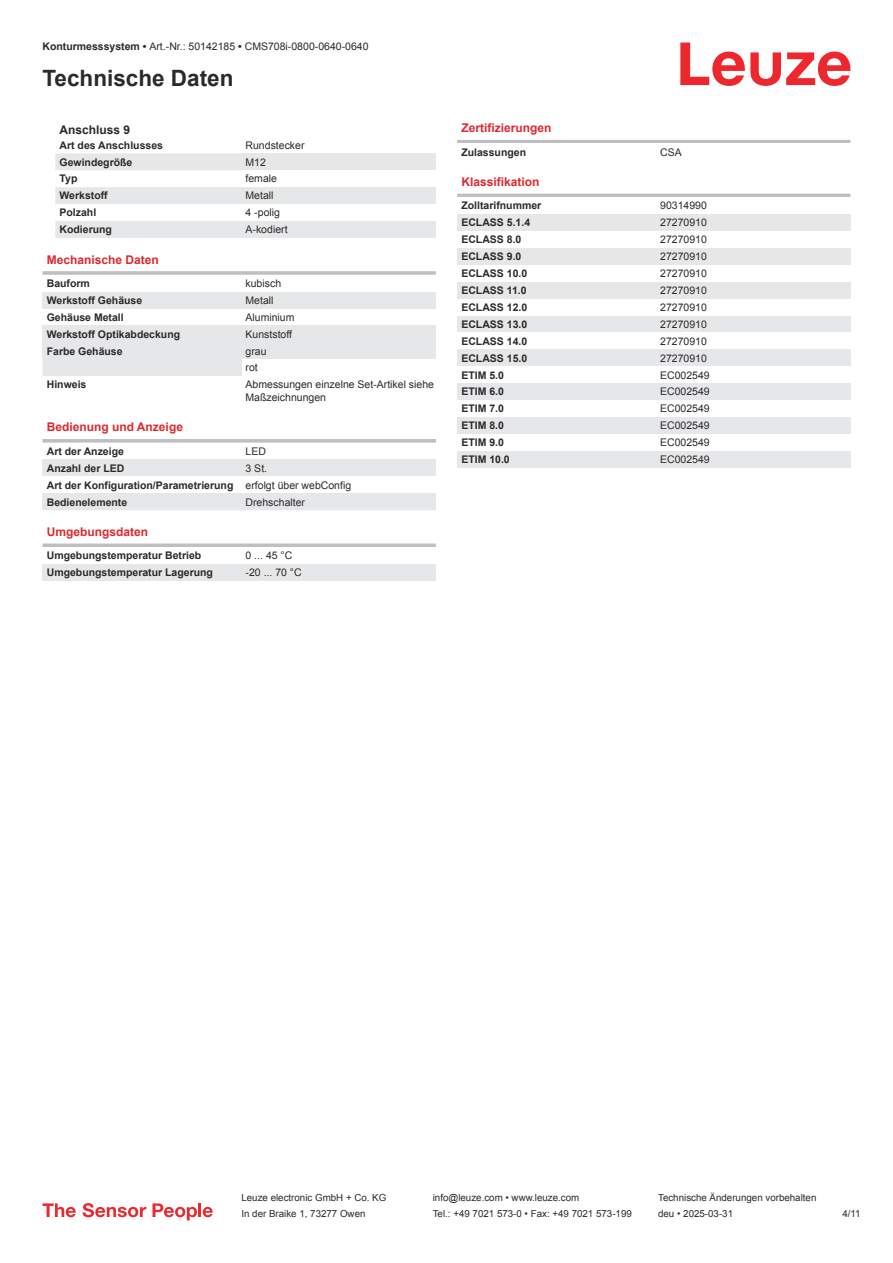
<style>
.page{position:relative;width:893px;height:1263px;background:#fff}
.page>*{position:absolute;margin:0;border:0;box-sizing:border-box;transform-origin:0 0}
.t1{font:700 22.5px "Arial";color:#2b292a}
.t2{font:700 12px "Arial";color:#db2a30}
.t3{font:700 12px "Arial";color:#2b292a}
.t4{font:700 10.5px/17px "Arial";color:#2b292a}
.t5{font:10.5px/17px "Arial";color:#2b292a}
.t6{font:9.75px "Arial";color:#2b292a}
.s1{font-weight:700}
.s2{font-weight:400}
</style>
<div class="page">
<svg style="left:680px;top:43px;width:170px;height:43px"></svg>
<svg style="left:43px;top:153px;width:199px;height:223px;fill:#e6e7e9"></svg>
<div style="left:242px;top:153px;width:194px;height:17px;background:#e6e7e9"></div>
<div style="left:242px;top:187px;width:194px;height:17px;background:#e6e7e9"></div>
<div style="left:242px;top:221px;width:194px;height:17px;background:#e6e7e9"></div>
<div style="left:43px;top:255px;width:393px;height:18px;background:#fff"></div>
<hr style="left:43px;top:271px;width:393px;height:4px;background:#c7c8ca">
<div style="left:43px;top:275px;width:199px;height:17px;background:#fff"></div>
<div style="left:43px;top:292px;width:199px;height:17px;background:#e6e7e9"></div>
<div style="left:242px;top:292px;width:194px;height:17px;background:#e6e7e9"></div>
<div style="left:43px;top:309px;width:199px;height:16px;background:#fff"></div>
<div style="left:43px;top:325px;width:199px;height:17px;background:#e6e7e9"></div>
<div style="left:242px;top:325px;width:194px;height:17px;background:#e6e7e9"></div>
<div style="left:43px;top:342px;width:199px;height:17px;background:#e6e7e9"></div>
<div style="left:242px;top:342px;width:194px;height:17px;background:#e6e7e9"></div>
<svg style="left:43px;top:439px;width:393px;height:4px;background:#c3c5c7"></svg>
<div style="left:43px;top:459px;width:199px;height:17px;background:#e6e7e9"></div>
<div style="left:242px;top:459px;width:194px;height:17px;background:#e6e7e9"></div>
<div style="left:43px;top:493px;width:199px;height:17px;background:#e6e7e9"></div>
<div style="left:242px;top:493px;width:194px;height:17px;background:#e6e7e9"></div>
<svg style="left:43px;top:543px;width:393px;height:4px;background:#c5c7c9"></svg>
<div style="left:43px;top:564px;width:199px;height:17px;background:#e6e7e9"></div>
<div style="left:242px;top:564px;width:194px;height:17px;background:#e6e7e9"></div>
<hr style="left:457px;top:140px;width:393px;height:3px;background:#bdbfc1">
<hr style="left:457px;top:194px;width:393px;height:3px;background:#bdbfc1">
<div style="left:457px;top:214px;width:200px;height:17px;background:#e6e7e9"></div>
<div style="left:657px;top:214px;width:193px;height:17px;background:#e6e7e9"></div>
<div style="left:457px;top:248px;width:200px;height:17px;background:#e6e7e9"></div>
<div style="left:657px;top:248px;width:193px;height:17px;background:#e6e7e9"></div>
<div style="left:457px;top:282px;width:200px;height:17px;background:#e6e7e9"></div>
<div style="left:657px;top:282px;width:193px;height:17px;background:#e6e7e9"></div>
<div style="left:457px;top:316px;width:200px;height:16px;background:#e6e7e9"></div>
<div style="left:657px;top:316px;width:193px;height:16px;background:#e6e7e9"></div>
<div style="left:457px;top:349px;width:200px;height:17px;background:#e6e7e9"></div>
<div style="left:657px;top:349px;width:193px;height:17px;background:#e6e7e9"></div>
<div style="left:457px;top:383px;width:200px;height:17px;background:#e6e7e9"></div>
<div style="left:657px;top:383px;width:193px;height:17px;background:#e6e7e9"></div>
<div style="left:457px;top:417px;width:200px;height:17px;background:#e6e7e9"></div>
<div style="left:657px;top:417px;width:193px;height:17px;background:#e6e7e9"></div>
<div style="left:457px;top:451px;width:200px;height:17px;background:#e6e7e9"></div>
<div style="left:657px;top:451px;width:193px;height:17px;background:#e6e7e9"></div>
<svg style="left:43px;top:1203px;width:33px;height:14px"></svg>
<svg style="left:83px;top:1203px;width:63px;height:14px"></svg>
<svg style="left:153px;top:1203px;width:44px;height:17px"></svg>
<hr style="left:198px;top:1203px;width:3px;height:14px;background:#ed272d">
<svg style="left:203px;top:1207px;width:10px;height:10px"></svg>
<p class="t5" style="left:43px;top:39px;width:327px"><span class="s1">Konturmesssystem •</span> Art.-Nr.: 50142185 <span class="s1">•</span> CMS708i-0800-0640-0640</p>
<h1 class="t1" style="left:43px;top:70px;width:192px">Technische Daten</h1>
<p class="t3" style="left:60px;top:126px;width:72px">Anschluss 9</p>
<p class="t4" style="left:60px;top:137px;width:105px">Art des Anschlusses</p>
<p class="t5" style="left:246px;top:137px;width:60px">Rundstecker</p>
<p class="t4" style="left:60px;top:154px;width:74px">Gewindegröße</p>
<p class="t5" style="left:246px;top:154px;width:22px">M12</p>
<p class="t4" style="left:60px;top:171px;width:19px">Typ</p>
<p class="t5" style="left:246px;top:171px;width:33px">female</p>
<p class="t4" style="left:60px;top:188px;width:50px">Werkstoff</p>
<p class="t5" style="left:246px;top:188px;width:30px">Metall</p>
<p class="t4" style="left:60px;top:205px;width:38px">Polzahl</p>
<p class="t5" style="left:246px;top:205px;width:36px">4 -polig</p>
<p class="t4" style="left:60px;top:222px;width:54px">Kodierung</p>
<p class="t5" style="left:246px;top:222px;width:44px">A-kodiert</p>
<p class="t2" style="left:47px;top:255px;width:114px">Mechanische Daten</p>
<p class="t4" style="left:47px;top:276px;width:45px">Bauform</p>
<p class="t5" style="left:246px;top:276px;width:37px">kubisch</p>
<p class="t4" style="left:47px;top:293px;width:97px">Werkstoff Gehäuse</p>
<p class="t5" style="left:246px;top:293px;width:30px">Metall</p>
<p class="t4" style="left:47px;top:310px;width:79px">Gehäuse Metall</p>
<p class="t5" style="left:246px;top:310px;width:51px">Aluminium</p>
<p class="t4" style="left:47px;top:326px;width:135px">Werkstoff Optikabdeckung</p>
<p class="t5" style="left:246px;top:326px;width:48px">Kunststoff</p>
<p class="t4" style="left:47px;top:343px;width:77px">Farbe Gehäuse</p>
<p class="t5" style="left:246px;top:343px;width:23px">grau rot</p>
<p class="t4" style="left:47px;top:377px;width:41px">Hinweis</p>
<p class="t5" style="left:246px;top:379px;width:190px;line-height:12.6px">Abmessungen einzelne Set-Artikel siehe<br>Maßzeichnungen</p>
<p class="t2" style="left:47px;top:423px;width:138px">Bedienung und Anzeige</p>
<p class="t4" style="left:47px;top:444px;width:79px">Art der Anzeige</p>
<p class="t5" style="left:246px;top:444px;width:22px">LED</p>
<p class="t4" style="left:47px;top:460px;width:79px">Anzahl der LED</p>
<p class="t4" style="left:47px;top:460px;width:306px;text-indent:199px"><span class="s2">3 St.<br></span>Art der Konfiguration/Parametrierung <span class="s2">erfolgt über webConfig<br></span>Bedienelemente</p>
<p class="t5" style="left:246px;top:494px;width:61px">Drehschalter</p>
<p class="t2" style="left:47px;top:527px;width:103px">Umgebungsdaten</p>
<p class="t4" style="left:47px;top:548px;width:156px">Umgebungstemperatur Betrieb</p>
<p class="t5" style="left:246px;top:548px;width:48px">0 ... 45 °C</p>
<p class="t4" style="left:47px;top:565px;width:168px">Umgebungstemperatur Lagerung</p>
<p class="t5" style="left:246px;top:565px;width:58px">-20 ... 70 °C</p>
<p class="t2" style="left:461px;top:123px;width:92px">Zertifizierungen</p>
<p class="t4" style="left:461px;top:144px;width:66px">Zulassungen</p>
<p class="t5" style="left:660px;top:144px;width:23px">CSA</p>
<p class="t2" style="left:461px;top:177px;width:80px">Klassifikation</p>
<p class="t4" style="left:461px;top:198px;width:81px">Zolltarifnummer</p>
<p class="t5" style="left:660px;top:198px;width:48px">90314990</p>
<p class="t4" style="left:461px;top:215px;width:70px">ECLASS 5.1.4</p>
<p class="t5" style="left:660px;top:215px;width:48px">27270910</p>
<p class="t4" style="left:461px;top:232px;width:62px">ECLASS 8.0</p>
<p class="t5" style="left:660px;top:232px;width:48px">27270910</p>
<p class="t4" style="left:461px;top:249px;width:62px">ECLASS 9.0</p>
<p class="t5" style="left:660px;top:249px;width:48px">27270910</p>
<p class="t4" style="left:461px;top:266px;width:67px">ECLASS 10.0</p>
<p class="t5" style="left:660px;top:266px;width:48px">27270910</p>
<p class="t4" style="left:461px;top:283px;width:67px">ECLASS 11.0</p>
<p class="t5" style="left:660px;top:283px;width:48px">27270910</p>
<p class="t4" style="left:461px;top:300px;width:67px">ECLASS 12.0</p>
<p class="t5" style="left:660px;top:300px;width:48px">27270910</p>
<p class="t4" style="left:461px;top:317px;width:67px">ECLASS 13.0</p>
<p class="t5" style="left:660px;top:317px;width:48px">27270910</p>
<p class="t4" style="left:461px;top:333px;width:67px">ECLASS 14.0</p>
<p class="t5" style="left:660px;top:333px;width:48px">27270910</p>
<p class="t4" style="left:461px;top:350px;width:67px">ECLASS 15.0</p>
<p class="t5" style="left:660px;top:350px;width:48px">27270910</p>
<p class="t4" style="left:461px;top:367px;width:44px">ETIM 5.0</p>
<p class="t5" style="left:660px;top:367px;width:51px">EC002549</p>
<p class="t4" style="left:461px;top:384px;width:44px">ETIM 6.0</p>
<p class="t5" style="left:660px;top:384px;width:51px">EC002549</p>
<p class="t4" style="left:461px;top:401px;width:44px">ETIM 7.0</p>
<p class="t5" style="left:660px;top:401px;width:51px">EC002549</p>
<p class="t4" style="left:461px;top:418px;width:44px">ETIM 8.0</p>
<p class="t5" style="left:660px;top:418px;width:51px">EC002549</p>
<p class="t4" style="left:461px;top:435px;width:44px">ETIM 9.0</p>
<p class="t5" style="left:660px;top:435px;width:51px">EC002549</p>
<p class="t4" style="left:461px;top:452px;width:50px">ETIM 10.0</p>
<p class="t5" style="left:660px;top:452px;width:51px">EC002549</p>
<p class="t6" style="left:241px;top:1194px;width:146px">Leuze electronic GmbH + Co. KG</p>
<p class="t6" style="left:433px;top:1194px;width:148px">info@leuze.com • www.leuze.com</p>
<p class="t6" style="left:658px;top:1194px;width:160px">Technische Änderungen vorbehalten</p>
<p class="t6" style="left:241px;top:1210px;width:126px">In der Braike 1, 73277 Owen</p>
<p class="t6" style="left:433px;top:1210px;width:201px">Tel.: +49 7021 573-0 • Fax: +49 7021 573-199</p>
<p class="t6" style="left:658px;top:1210px;width:76px">deu • 2025-03-31</p>
<p class="t6" style="left:842px;top:1210px;width:20px">4 /11</p>
</div>
